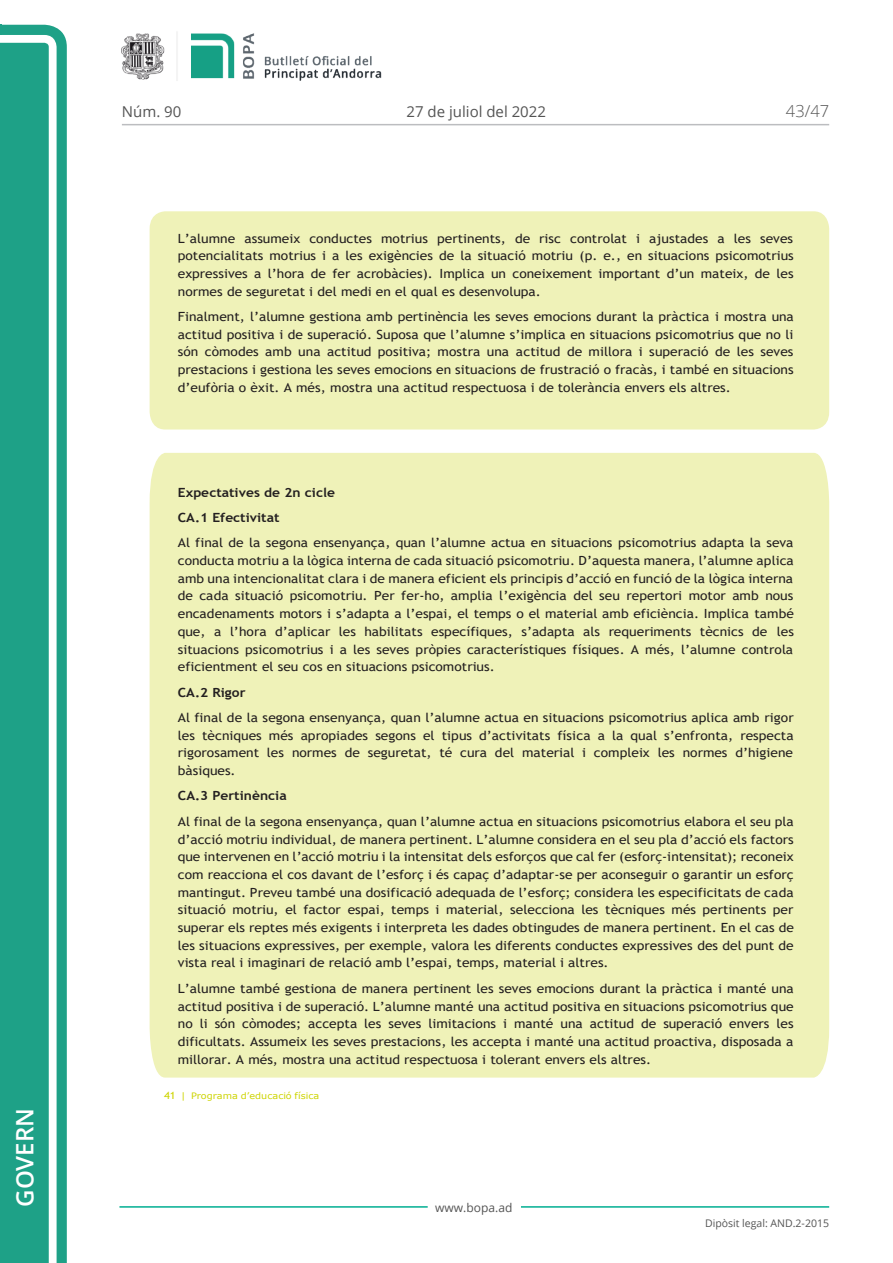
<style>
.page{position:relative;width:893px;height:1263px;background:#fff}
.page>*{position:absolute;margin:0;border:0;box-sizing:border-box;transform-origin:0 0}
.t1{font:600 24px "Open Sans";color:#fff}
.t2{font:300 16.5px "Open Sans";color:#545454}
.t3{font:15px "Open Sans";color:#545454}
.t4{font:12.75px "Trebuchet MS";color:#231f20;scale:1.09 1}
.t5{font:12.6px/17.7px "Trebuchet MS";color:#231f20;text-align:justify;scale:1.09 1}
.t6{font:12px "Open Sans";color:#545454}
.t7{font:10.5px "Open Sans";color:#545454}
.t8{font:8.85px "Verdana";color:#cdd400;scale:1.09 1}
.s1{font-weight:700}
.s2{font-family:"Trebuchet MS";font-size:10.2px}
</style>
<div class="page">
<svg style="left:0;top:25px;width:67px;height:1238px;fill:#1ea187"></svg>
<div style="left:0;top:43px;width:49px;height:1220px;background:#1ea187"></div>
<img style="left:122px;top:32px;width:260px;height:49px">
<hr style="left:119px;top:1206px;width:309px;height:2px;background:#00ae91">
<hr style="left:521px;top:1206px;width:308px;height:2px;background:#00ae91">
<hr style="left:122px;top:124px;width:707px;height:1px;background:#bcbdc0">
<div style="left:150px;top:211px;width:679px;height:218px;background:#eff2b8"></div>
<svg style="left:150px;top:216px;width:20px;height:1px"></svg>
<div style="left:168px;top:223px;width:636px;height:180px;background:#eff2b8"></div>
<div style="left:150px;top:453px;width:679px;height:624px;background:#eff2b8"></div>
<svg style="left:150px;top:457px;width:20px;height:1px"></svg>
<div style="left:168px;top:477px;width:636px;height:601px;background:#eff2b8"></div>
<h1 class="t1" style="left:8px;top:1207px;width:100px;rotate:-90deg">Govern</h1>
<p class="t3" style="left:122px;top:102px;width:61px">Núm. 90</p>
<p class="t3" style="left:406px;top:102px;width:141px">27 de juliol del 2022</p>
<h2 class="t2" style="left:786px;top:100px;width:45px">43/47</h2>
<p class="t5" style="left:178px;top:229px;width:566px">L’alumne assumeix conductes motrius pertinents, de risc controlat i ajustades a les seves potencialitats motrius i a les exigències de la situació motriu (p. e., en situacions psicomotrius expressives a l’hora de fer acrobàcies). Implica un coneixement important d’un mateix, de les normes de seguretat i del medi en el qual es desenvolupa.</p>
<p class="t5" style="left:178px;top:308px;width:567px">Finalment, l’alumne gestiona amb pertinència les seves emocions durant la pràctica i mostra una actitud positiva i de superació. Suposa que l’alumne s’implica en situacions psicomotrius que no li són còmodes amb una actitud positiva; mostra una actitud de millora i superació de les seves prestacions i gestiona les seves emocions en situacions de frustració o fracàs, i també en situacions d’eufòria o èxit. A més, mostra una actitud respectuosa i de tolerància envers els altres.</p>
<p class="t5" style="left:178px;top:479px;width:566px;line-height:25.3px;text-align:left"><span class="s1">Expectatives de 2n cicle<br>CA.1 Efectivitat<br></span>Al final de la segona ensenyança, quan l’alumne actua en situacions psicomotrius adapta la seva</p>
<p class="t5" style="left:178px;top:552px;width:567px">conducta motriu a la lògica interna de cada situació psicomotriu. D’aquesta manera, l’alumne aplica amb una intencionalitat clara i de manera eficient els principis d’acció en funció de la lògica interna de cada situació psicomotriu. Per fer-ho, amplia l’exigència del seu repertori motor amb nous encadenaments motors i s’adapta a l’espai, el temps o el material amb eficiència. Implica també que, a l’hora d’aplicar les habilitats específiques, s’adapta als requeriments tècnics de les situacions psicomotrius i a les seves pròpies característiques físiques. A més, l’alumne controla eficientment el seu cos en situacions psicomotrius.</p>
<p class="t5" style="left:178px;top:679px;width:567px;line-height:25.3px"><span class="s1">CA.2 Rigor<br></span>Al final de la segona ensenyança, quan l’alumne actua en situacions psicomotrius aplica amb rigor</p>
<p class="t5" style="left:178px;top:726px;width:566px">les tècniques més apropiades segons el tipus d’activitats física a la qual s’enfronta, respecta rigorosament les normes de seguretat, té cura del material i compleix les normes d’higiene bàsiques.</p>
<p class="t5" style="left:178px;top:783px;width:567px;line-height:25.3px"><span class="s1">CA.3 Pertinència<br></span>Al final de la segona ensenyança, quan l’alumne actua en situacions psicomotrius elabora el seu pla</p>
<p class="t5" style="left:178px;top:830px;width:567px">d’acció motriu individual, de manera pertinent. L’alumne considera en el seu pla d’acció els factors que intervenen en l’acció motriu i la intensitat dels esforços que cal fer (esforç-intensitat); reconeix com reacciona el cos davant de l’esforç i és capaç d’adaptar-se per aconseguir o garantir un esforç mantingut. Preveu també una dosificació adequada de l’esforç; considera les especificitats de cada situació motriu, el factor espai, temps i material, selecciona les tècniques més pertinents per superar els reptes més exigents i interpreta les dades obtingudes de manera pertinent. En el cas de les situacions expressives, per exemple, valora les diferents conductes expressives des del punt de vista real i imaginari de relació amb l’espai, temps, material i altres.</p>
<p class="t5" style="left:178px;top:979px;width:567px">L’alumne també gestiona de manera pertinent les seves emocions durant la pràctica i manté una actitud positiva i de superació. L’alumne manté una actitud positiva en situacions psicomotrius que no li són còmodes; accepta les seves limitacions i manté una actitud de superació envers les</p>
<p class="t4" style="left:178px;top:1033px;width:566px">dificultats. Assumeix les seves prestacions, les accepta i manté una actitud proactiva, disposada a</p>
<p class="t5" style="left:178px;top:1050px;width:436px">millorar. A més, mostra una actitud respectuosa i tolerant envers els altres.</p>
<p class="t8" style="left:164px;top:1089px;width:144px"><span class="s2">41</span> | Programa d’educació física</p>
<p class="t6" style="left:435px;top:1199px;width:79px">www.bopa.ad</p>
<p class="t7" style="left:705px;top:1216px;width:125px">Dipòsit legal: AND.2-2015</p>
</div>
